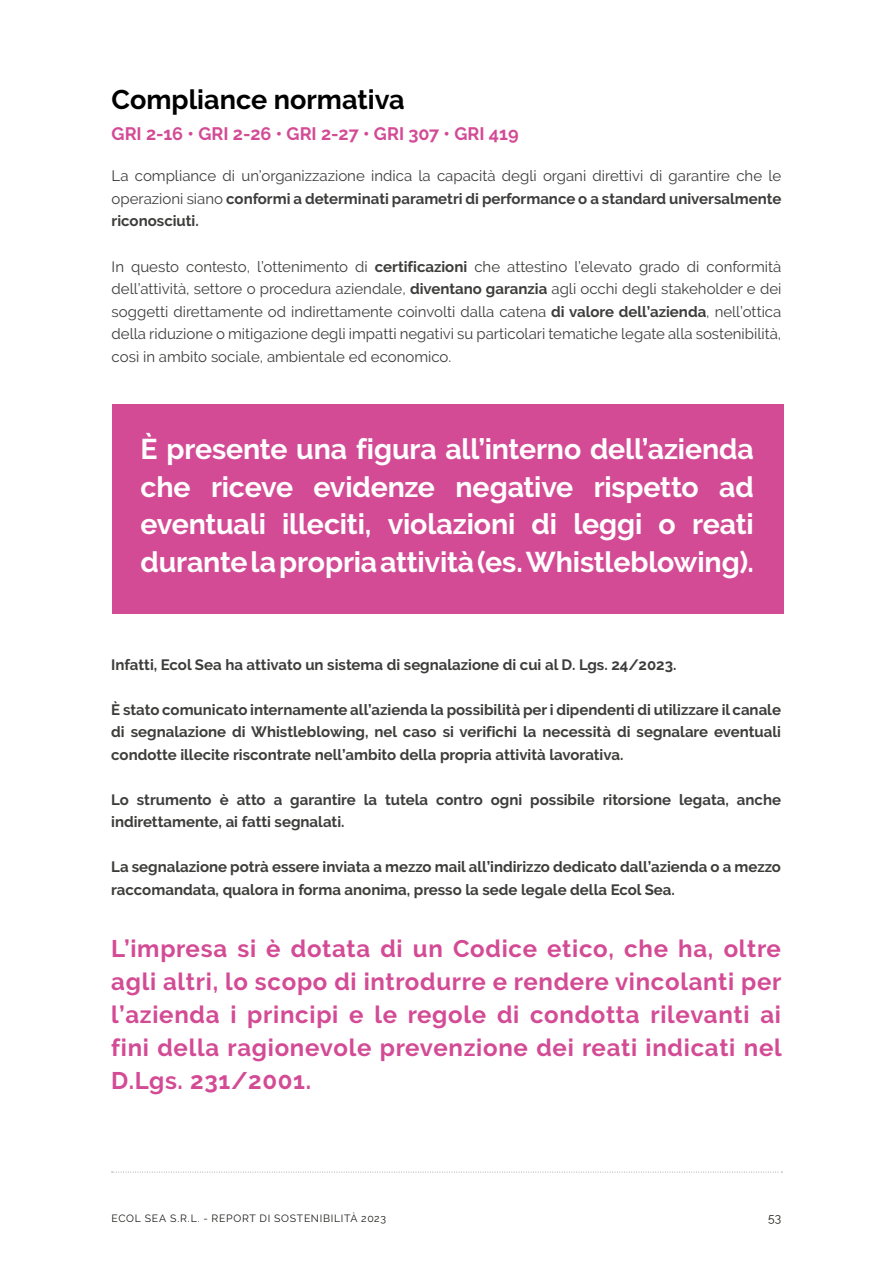
<style>
.page{position:relative;width:893px;height:1263px;background:#fff}
.page>*{position:absolute;margin:0;border:0;box-sizing:border-box;transform-origin:0 0}
.t1{font:700 28.5px/37.5px "Raleway";letter-spacing:-.005em;color:#fff;text-align:justify}
.t2{font:700 27px "Raleway";color:#000}
.t3{font:700 24px/33px "Raleway";letter-spacing:.03em;color:#d34b95;text-align:justify}
.t4{font:700 18px "Raleway";color:#d34b95}
.t5{font:15px/22.5px "Raleway";color:#3d3d3c;text-align:justify}
.t6{font:700 15px/22.5px "Raleway";color:#3d3d3c}
.t7{font:12px "Raleway";color:#1d1d1b}
.t8{font:10.5px "Raleway";letter-spacing:.065em;color:#1d1d1b}
.s1{font-weight:700}
</style>
<div class="page">
<svg style="left:112px;top:1172px;width:670px;height:1px"></svg>
<div style="left:112px;top:404px;width:671px;height:210px;background:#d34b95"></div>
<h2 class="t2" style="left:112px;top:84px;width:295px">Compliance normativa</h2>
<p class="t4" style="left:112px;top:123px;width:409px">GRI 2-16 • GRI 2-26 • GRI 2-27 • GRI 307 • GRI 419</p>
<p class="t5" style="left:112px;top:165px;width:671px">La compliance di un’organizzazione indica la capacità degli organi direttivi di garantire che le operazioni siano <span class="s1">conformi a determinati parametri di performance o a standard universalmente riconosciuti.</span></p>
<p class="t5" style="left:112px;top:255px;width:671px">In questo contesto, l’ottenimento di <span class="s1">certificazioni</span> che attestino l’elevato grado di conformità dell’attività, settore o procedura aziendale, <span class="s1">diventano garanzia</span> agli occhi degli stakeholder e dei soggetti direttamente od indirettamente coinvolti dalla catena <span class="s1">di valore dell’azienda</span>, nell’ottica della riduzione o mitigazione degli impatti negativi su particolari tematiche legate alla sostenibilità, così in ambito sociale, ambientale ed economico.</p>
<h1 class="t1" style="left:140px;top:431px;width:615px">È presente una figura all’interno dell’azienda che riceve evidenze negative rispetto ad eventuali illeciti, violazioni di leggi o reati durante la propria attività (es. Whistleblowing).</h1>
<p class="t6" style="left:111px;top:653px;width:567px">Infatti, Ecol Sea ha attivato un sistema di segnalazione di cui al D. Lgs. 24/2023.</p>
<p class="t6" style="left:111px;top:698px;width:671px;text-align:justify">È stato comunicato internamente all’azienda la possibilità per i dipendenti di utilizzare il canale di segnalazione di Whistleblowing, nel caso si verifichi la necessità di segnalare eventuali condotte illecite riscontrate nell’ambito della propria attività lavorativa.</p>
<p class="t6" style="left:111px;top:788px;width:671px">Lo strumento è atto a garantire la tutela contro ogni possibile ritorsione legata, anche indirettamente, ai fatti segnalati.</p>
<p class="t6" style="left:111px;top:856px;width:671px">La segnalazione potrà essere inviata a mezzo mail all’indirizzo dedicato dall’azienda o a mezzo raccomandata, qualora in forma anonima, presso la sede legale della Ecol Sea.</p>
<p class="t3" style="left:111px;top:932px;width:672px">L’impresa si è dotata di un Codice etico, che ha, oltre agli altri, lo scopo di introdurre e rendere vincolanti per l’azienda i principi e le regole di condotta rilevanti ai fini della ragionevole prevenzione dei reati indicati nel D.Lgs. 231/2001.</p>
<p class="t8" style="left:112px;top:1212px;width:276px">ECOL SEA S.R.L. - REPORT DI SOSTENIBILITÀ 2023</p>
<p class="t7" style="left:768px;top:1211px;width:15px">53</p>
</div>
